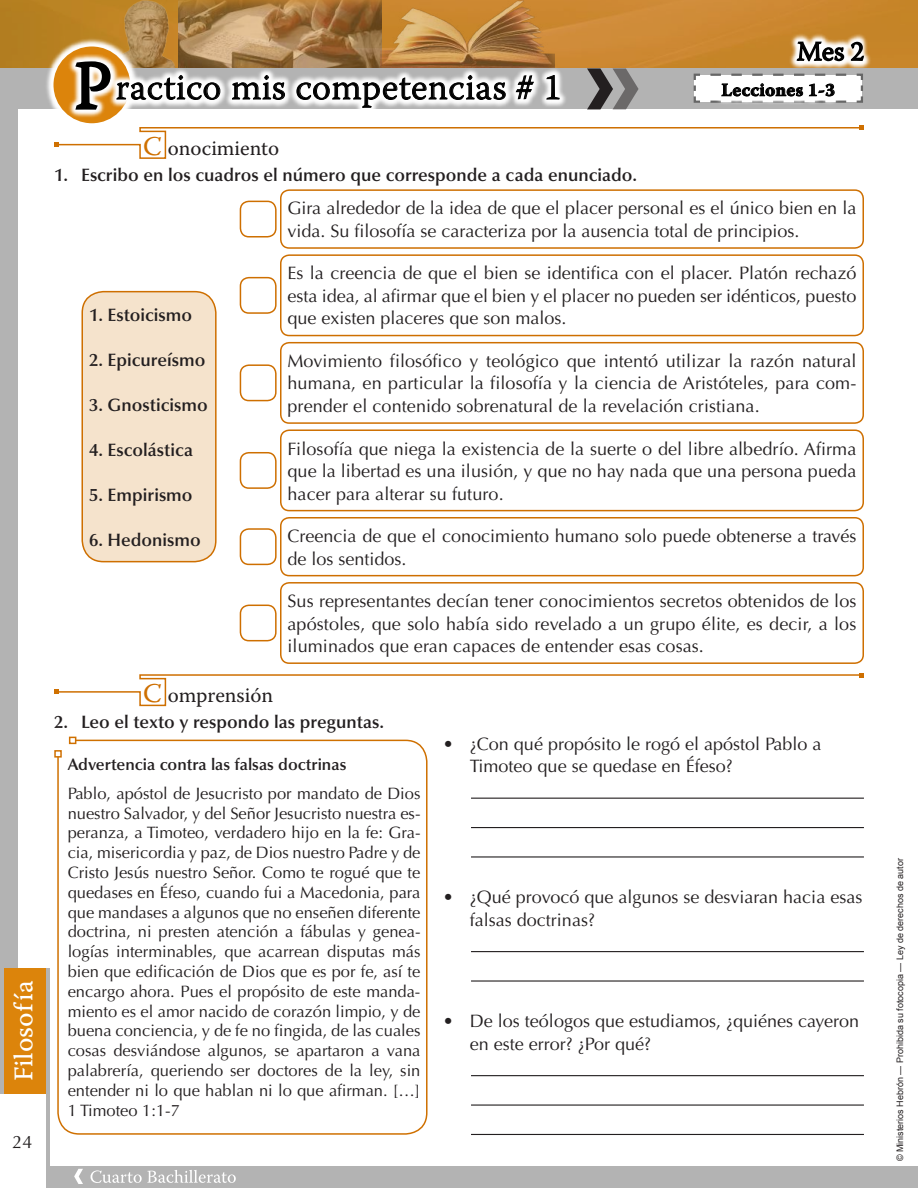
<style>
.page{position:relative;width:918px;height:1188px;background:#fff}
.page>*{position:absolute;margin:0;border:0;box-sizing:border-box;transform-origin:0 0}
.t1{font:300 36px "Warnock Pro";letter-spacing:.02em;color:#000}
.t2{font:27px "Warnock Pro Capt";color:#fff}
.t3{font:300 27px "Warnock Pro";color:#000}
.t4{font:21px "Warnock Pro";color:#231f20}
.t5{font:18px/22.5px "Optima LT Std";color:#231f20}
.t6{font:600 18px "Optima LT Std";color:#231f20}
.t7{font:700 18px "Warnock Pro";letter-spacing:.02em;color:#000}
.t8{font:16.5px/19.8px "Optima LT Std";color:#231f20;text-align:justify}
.t9{font:600 16.5px "Optima LT Std";color:#231f20}
.t10{font:9px "Arial";color:#231f20}
.s1{font-size:67.95px}
.s2{font-size:27px;color:#cf7000}
.s3{font-size:27px;color:#ce6f00}
</style>
<div class="page">
<div style="left:46px;top:1166px;width:872px;height:22px;background:#b3b3b3"></div>
<div style="left:0;top:0;width:18px;height:1093px;background:#b3b3b3"></div>
<hr style="left:46px;top:968px;width:4px;height:220px;background:#b3b3b3">
<div style="left:4px;top:968px;width:42px;height:125px;background:#dc840b"></div>
<svg style="left:0;top:0;width:918px;height:69px;background:#c6862e"></svg>
<img style="left:178px;top:0;width:377px;height:64px">
<img style="left:118px;top:0;width:56px;height:59px">
<img style="left:787px;top:32px;width:85px;height:37px">
<img style="left:791px;top:32px;width:79px;height:37px">
<svg style="left:796px;top:41px;width:69px;height:22px"></svg>
<div style="left:0;top:69px;width:918px;height:40px;background:#b3b3b3"></div>
<img style="left:44px;top:37px;width:96px;height:58px">
<img style="left:48px;top:41px;width:88px;height:68px">
<div style="left:53px;top:47px;width:77px;height:76px;background:#dc840b;border-radius:50%"></div>
<img style="left:221px;top:64px;width:347px;height:45px">
<svg style="left:232px;top:74px;width:53px;height:26px"></svg>
<svg style="left:296px;top:74px;width:210px;height:34px"></svg>
<svg style="left:515px;top:75px;width:19px;height:25px"></svg>
<svg style="left:546px;top:75px;width:14px;height:25px"></svg>
<svg style="left:587px;top:68px;width:52px;height:41px"></svg>
<img style="left:67px;top:45px;width:54px;height:70px">
<img style="left:68px;top:45px;width:50px;height:79px">
<svg style="left:73px;top:59px;width:148px;height:52px"></svg>
<svg style="left:693px;top:73px;width:170px;height:31px;background:#d4d4d4"></svg>
<svg style="left:91px;top:1170px;width:145px;height:13px"></svg>
<svg style="left:74px;top:1169px;width:9px;height:15px"></svg>
<svg style="left:54px;top:125px;width:810px;height:34px"></svg>
<svg style="left:54px;top:673px;width:810px;height:34px"></svg>
<div style="left:82px;top:292px;width:134px;height:270px;background:#f5e3cc;border-radius:21px"></div>
<div style="left:81px;top:291px;width:136px;height:271px;border:2px solid #ce6f00;border-radius:21px"></div>
<div style="left:240px;top:201px;width:37px;height:37px;border:2px solid #ce6f00;border-radius:9px"></div>
<div style="left:280px;top:189px;width:584px;height:60px;border:2px solid #ce6f00;border-radius:9px"></div>
<div style="left:240px;top:528px;width:37px;height:37px;border:2px solid #ce6f00;border-radius:9px"></div>
<div style="left:280px;top:517px;width:584px;height:59px;border:2px solid #ce6f00;border-radius:9px"></div>
<div style="left:240px;top:277px;width:37px;height:37px;border:2px solid #ce6f00;border-radius:9px"></div>
<div style="left:280px;top:254px;width:584px;height:82px;border:2px solid #ce6f00;border-radius:9px"></div>
<div style="left:240px;top:364px;width:37px;height:37px;border:2px solid #ce6f00;border-radius:9px"></div>
<div style="left:280px;top:342px;width:584px;height:82px;border:2px solid #ce6f00;border-radius:9px"></div>
<div style="left:240px;top:452px;width:37px;height:37px;border:2px solid #ce6f00;border-radius:9px"></div>
<div style="left:280px;top:429px;width:584px;height:82px;border:2px solid #ce6f00;border-radius:9px"></div>
<div style="left:240px;top:605px;width:37px;height:36px;border:2px solid #ce6f00;border-radius:9px"></div>
<div style="left:280px;top:582px;width:584px;height:82px;border:2px solid #ce6f00;border-radius:9px"></div>
<hr style="left:471px;top:798px;width:393px;height:1px;background:#231f20">
<hr style="left:471px;top:827px;width:393px;height:1px;background:#231f20">
<hr style="left:471px;top:856px;width:393px;height:2px;background:#231f20">
<hr style="left:471px;top:1075px;width:393px;height:1px;background:#231f20">
<hr style="left:471px;top:1104px;width:393px;height:2px;background:#231f20">
<hr style="left:471px;top:1134px;width:393px;height:1px;background:#231f20">
<hr style="left:471px;top:951px;width:393px;height:1px;background:#231f20">
<hr style="left:471px;top:980px;width:393px;height:2px;background:#231f20">
<svg style="left:57px;top:739px;width:371px;height:396px"></svg>
<div style="left:54px;top:750px;width:8px;height:8px;border:2px solid #cf7000"></div>
<div style="left:69px;top:737px;width:7px;height:7px;border:2px solid #cf7000"></div>
<h2 class="t2" style="left:7px;top:1081px;width:103px;rotate:-90deg">Filosofía</h2>
<p class="t5" style="left:13px;top:1131px;width:22px">24</p>
<h1 class="t1" style="left:74px;top:66px;width:489px"><span class="s1">P</span>ractico mis competencias # 1</h1>
<p class="t4" style="left:143px;top:136px;width:138px"><span class="s2">C</span> onocimiento</p>
<p class="t6" style="left:54px;top:164px;width:585px">1. Escribo en los cuadros el número que corresponde a cada enunciado.</p>
<h2 class="t3" style="left:797px;top:35px;width:69px">Mes 2</h2>
<p class="t7" style="left:721px;top:79px;width:115px">Lecciones 1-3</p>
<p class="t6" style="left:89px;top:304px;width:105px">1. Estoicismo</p>
<p class="t6" style="left:89px;top:349px;width:118px">2. Epicureísmo</p>
<p class="t6" style="left:89px;top:394px;width:120px">3. Gnosticismo</p>
<p class="t6" style="left:89px;top:439px;width:106px">4. Escolástica</p>
<p class="t6" style="left:89px;top:484px;width:105px">5. Empirismo</p>
<p class="t6" style="left:89px;top:529px;width:113px">6. Hedonismo</p>
<p class="t4" style="left:143px;top:683px;width:132px"><span class="s3">C</span> omprensión</p>
<p class="t5" style="left:288px;top:197px;width:570px">Gira alrededor de la idea de que el placer personal es el único bien en la vida. Su filosofía se caracteriza por la ausencia total de principios.</p>
<p class="t5" style="left:288px;top:262px;width:570px;text-align:justify">Es la creencia de que el bien se identifica con el placer. Platón rechazó esta idea, al afirmar que el bien y el placer no pueden ser idénticos, puesto que existen placeres que son malos.</p>
<p class="t5" style="left:288px;top:350px;width:570px;text-align:justify">Movimiento filosófico y teológico que intentó utilizar la razón natural humana, en particular la filosofía y la ciencia de Aristóteles, para com&shy;prender el contenido sobrenatural de la revelación cristiana.</p>
<p class="t5" style="left:288px;top:437px;width:570px;text-align:justify">Filosofía que niega la existencia de la suerte o del libre albedrío. Afirma que la libertad es una ilusión, y que no hay nada que una persona pueda hacer para alterar su futuro.</p>
<p class="t5" style="left:288px;top:525px;width:570px">Creencia de que el conocimiento humano solo puede obtenerse a través de los sentidos.</p>
<p class="t5" style="left:288px;top:590px;width:570px;text-align:justify">Sus representantes decían tener conocimientos secretos obtenidos de los apóstoles, que solo había sido revelado a un grupo élite, es decir, a los iluminados que eran capaces de entender esas cosas.</p>
<p class="t6" style="left:54px;top:711px;width:332px">2. Leo el texto y respondo las preguntas.</p>
<p class="t9" style="left:68px;top:755px;width:280px">Advertencia contra las falsas doctrinas</p>
<p class="t8" style="left:68px;top:784px;width:354px">Pablo, apóstol de Jesucristo por mandato de Dios nuestro Salvador, y del Señor Jesucristo nuestra es&shy;peranza, a Timoteo, verdadero hijo en la fe: Gra&shy;cia, misericordia y paz, de Dios nuestro Padre y de Cristo Jesús nuestro Señor. Como te rogué que te quedases en Éfeso, cuando fui a Macedonia, para que mandases a algunos que no enseñen diferente doctrina, ni presten atención a fábulas y genea&shy;logías interminables, que acarrean disputas más bien que edificación de Dios que es por fe, así te encargo ahora. Pues el propósito de este manda&shy;miento es el amor nacido de corazón limpio, y de buena conciencia, y de fe no fingida, de las cuales cosas desviándose algunos, se apartaron a vana palabrería, queriendo ser doctores de la ley, sin entender ni lo que hablan ni lo que afirman. […] 1 Timoteo 1:1-7</p>
<p class="t5" style="left:470px;top:733px;width:353px;text-indent:-27px">• ¿Con qué propósito le rogó el apóstol Pablo a<br>Timoteo que se quedase en Éfeso?</p>
<p class="t5" style="left:470px;top:886px;width:394px;text-indent:-27px">• ¿Qué provocó que algunos se desviaran hacia esas falsas doctrinas?</p>
<p class="t5" style="left:470px;top:1010px;width:391px;text-indent:-27px">• De los teólogos que estudiamos, ¿quiénes cayeron en este error? ¿Por qué?</p>
<p class="t10" style="left:894px;top:1161px;width:305px;rotate:-90deg">© Ministerios Hebrón — Prohibida su fotocopia — Ley de derechos de autor</p>
</div>
